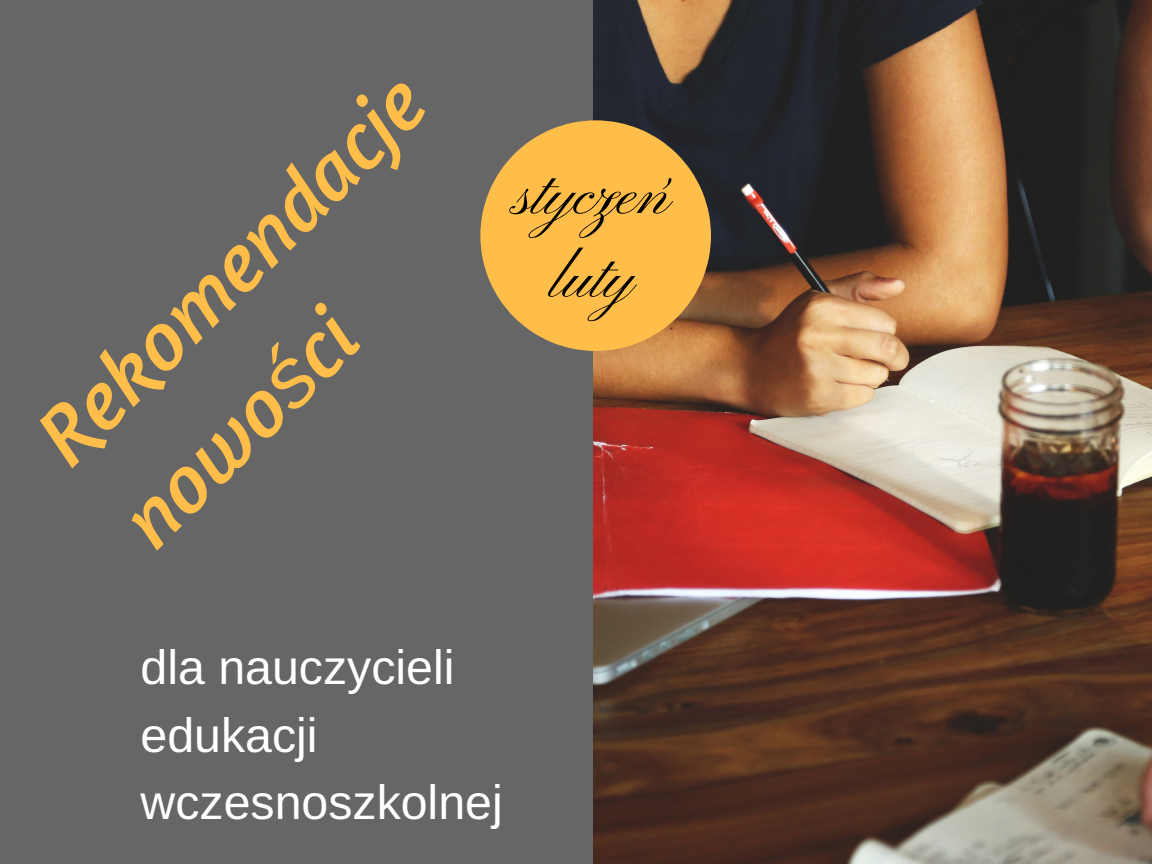
<style>
.page{position:relative;width:1152px;height:864px;background:#fff}
.page>*{position:absolute;margin:0;border:0;box-sizing:border-box;transform-origin:0 0}
.t1{font:italic 84.45px/118.1px "Amaranth";color:#ffbd4a}
.t2{font:63.45px/83.2px "Pinyon Script";color:#000;text-align:center}
.t3{font:48.3px/67.5px "Arimo";color:#fff}
.s1{font-family:"Liberation Sans"}
</style>
<div class="page">
<img style="left:593px;top:0;width:559px;height:864px">
<div style="left:0;top:0;width:593px;height:864px;background:#666"></div>
<svg style="left:480px;top:120px;width:231px;height:231px;background:#dda74a"></svg>
<h1 class="t1" style="left:8px;top:406px;width:510px;rotate:-45deg">Rekomendacje nowo<span class="s1">ś</span>ci</h1>
<h2 class="t2" style="left:517px;top:157px;width:157px">styczeń luty</h2>
<p class="t3" style="left:141px;top:633px;width:364px">dla nauczycieli edukacji wczesnoszkolnej</p>
</div>
